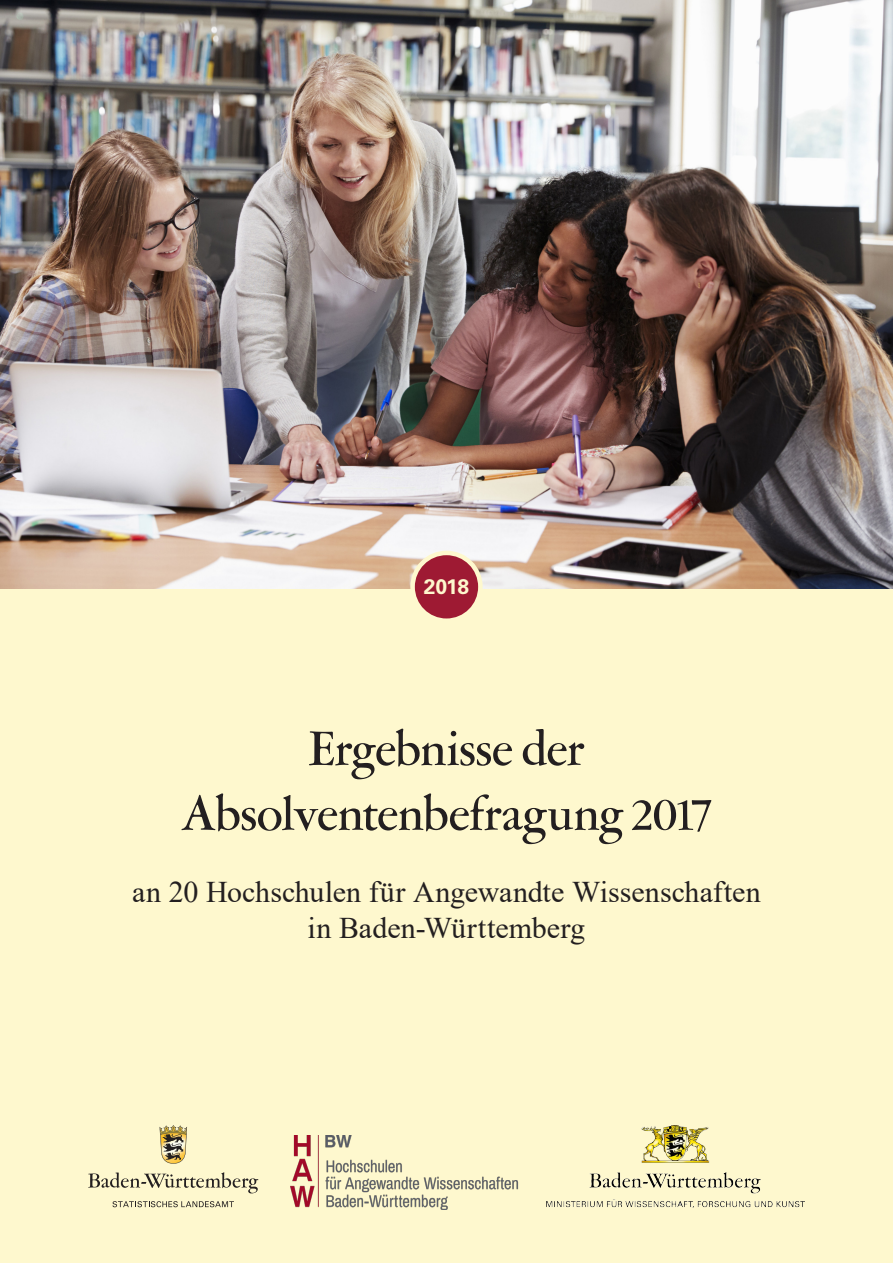
<style>
.page{position:relative;width:893px;height:1263px;background:#fff}
.page>*{position:absolute;margin:0;border:0;box-sizing:border-box;transform-origin:0 0}
.t1{font:500 54px/64.8px "Garamont Amst SH";color:#231f20;text-align:center}
.t2{font:30px/36px "Times New Roman";color:#231f20;text-align:center}
.t3{font:700 21px "Univers";color:#fef8ce}
</style>
<div class="page">
<div style="left:6px;top:589px;width:887px;height:674px;background:#fef8ce"></div>
<svg style="left:88px;top:1172px;width:170px;height:21px;background:#d4ceac"></svg>
<svg style="left:160px;top:1125px;width:27px;height:39px"></svg>
<svg style="left:113px;top:1201px;width:121px;height:6px"></svg>
<img style="left:290px;top:1136px;width:228px;height:73px">
<img style="left:546px;top:1125px;width:258px;height:82px">
<div style="left:0;top:589px;width:6px;height:674px;background:#fef8ce"></div>
<img style="left:0;top:0;width:893px;height:589px">
<div style="left:413px;top:553px;width:67px;height:68px;background:#9e1a33;border-radius:50%"></div>
<div style="left:410px;top:551px;width:73px;height:72px;border:4px solid #fef8ce;border-radius:50%"></div>
<p class="t3" style="left:424px;top:574px;width:47px">2018</p>
<h1 class="t1" style="left:181px;top:719px;width:532px">Ergebnisse der<br>Absolventenbefragung 2017</h1>
<p class="t2" style="left:132px;top:873px;width:630px">an 20 Hochschulen für Angewandte Wissenschaften in Baden-Württemberg</p>
</div>
